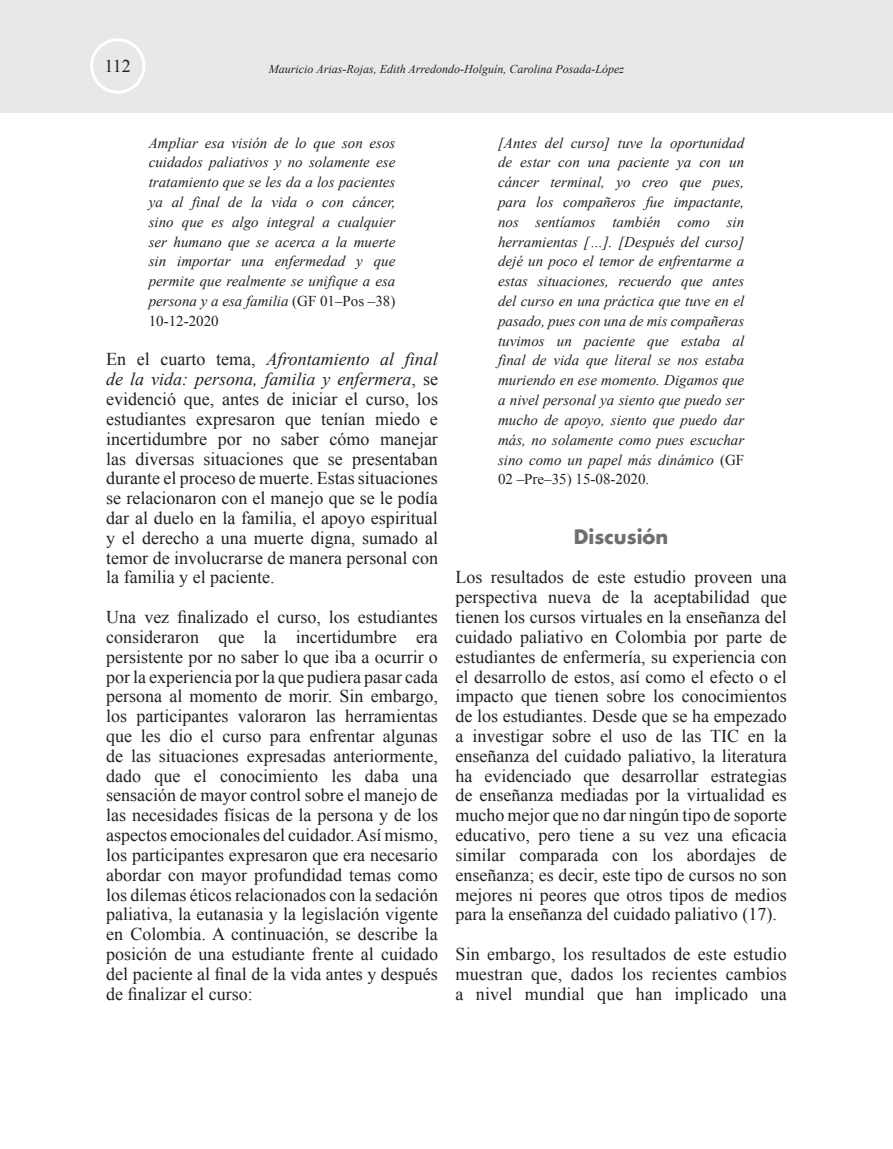
<style>
.page{position:relative;width:893px;height:1149px;background:#fff}
.page>*{position:absolute;margin:0;border:0;box-sizing:border-box;transform-origin:0 0}
.t1{font:700 19.5px "Futura LT";color:#6d6f71}
.t2{font:18px/19.8px "Times New Roman";color:#231f20;text-align:justify}
.t3{font:italic 15px/19.8px "Times New Roman";color:#231f20;text-align:justify}
.t4{font:italic 12px "Times New Roman";color:#231f20}
.s1{font-style:normal}
.s2{font-style:italic}
</style>
<div class="page">
<div style="left:0;top:0;width:893px;height:113px;background:#e7e8e8"></div>
<div style="left:90px;top:38px;width:55px;height:56px;border:3px solid #fff;border-radius:50%"></div>
<p class="t2" style="left:104px;top:56px;width:28px">112</p>
<p class="t4" style="left:269px;top:62px;width:357px">Mauricio Arias-Rojas, Edith Arredondo-Holguín, Carolina Posada-López</p>
<p class="t3" style="left:149px;top:132px;width:248px">Ampliar esa visión de lo que son esos cuidados paliativos y no solamente ese tratamiento que se les da a los pacientes ya al final de la vida o con cáncer, sino que es algo integral a cualquier ser humano que se acerca a la muerte sin importar una enfermedad y que permite que realmente se unifique a esa persona y a esa familia <span class="s1">(GF 01–Pos –38)<br>10-12-2020</span></p>
<p class="t2" style="left:106px;top:349px;width:333px">En el cuarto tema, <span class="s2">Afrontamiento al final de la vida: persona, familia y enfermera</span>, se evidenció que, antes de iniciar el curso, los estudiantes expresaron que tenían miedo e incertidumbre por no saber cómo manejar las diversas situaciones que se presentaban durante el proceso de muerte. Estas situaciones se relacionaron con el manejo que se le podía dar al duelo en la familia, el apoyo espiritual y el derecho a una muerte digna, sumado al temor de involucrarse de manera personal con la familia y el paciente.</p>
<p class="t2" style="left:106px;top:606px;width:333px">Una vez finalizado el curso, los estudiantes consideraron que la incertidumbre era persistente por no saber lo que iba a ocurrir o por la experiencia por la que pudiera pasar cada persona al momento de morir. Sin embargo, los participantes valoraron las herramientas que les dio el curso para enfrentar algunas de las situaciones expresadas anteriormente, dado que el conocimiento les daba una sensación de mayor control sobre el manejo de las necesidades físicas de la persona y de los aspectos emocionales del cuidador. Así mismo, los participantes expresaron que era necesario abordar con mayor profundidad temas como los dilemas éticos relacionados con la sedación paliativa, la eutanasia y la legislación vigente en Colombia. A continuación, se describe la posición de una estudiante frente al cuidado del paciente al final de la vida antes y después de finalizar el curso:</p>
<p class="t3" style="left:498px;top:132px;width:248px">[Antes del curso] tuve la oportunidad de estar con una paciente ya con un cáncer terminal, yo creo que pues, para los compañeros fue impactante, nos sentíamos también como sin herramientas […]. [Después del curso] dejé un poco el temor de enfrentarme a estas situaciones, recuerdo que antes del curso en una práctica que tuve en el pasado, pues con una de mis compañeras tuvimos un paciente que estaba al final de vida que literal se nos estaba muriendo en ese momento. Digamos que a nivel personal ya siento que puedo ser mucho de apoyo, siento que puedo dar más, no solamente como pues escuchar sino como un papel más dinámico <span class="s1">(GF 02 –Pre–35) 15-08-2020.</span></p>
<p class="t1" style="left:574px;top:523px;width:96px">Discusión</p>
<p class="t2" style="left:455px;top:567px;width:333px">Los resultados de este estudio proveen una perspectiva nueva de la aceptabilidad que tienen los cursos virtuales en la enseñanza del cuidado paliativo en Colombia por parte de estudiantes de enfermería, su experiencia con el desarrollo de estos, así como el efecto o el impacto que tienen sobre los conocimientos de los estudiantes. Desde que se ha empezado a investigar sobre el uso de las TIC en la enseñanza del cuidado paliativo, la literatura ha evidenciado que desarrollar estrategias de enseñanza mediadas por la virtualidad es mucho mejor que no dar ningún tipo de soporte educativo, pero tiene a su vez una eficacia similar comparada con los abordajes de enseñanza; es decir, este tipo de cursos no son mejores ni peores que otros tipos de medios para la enseñanza del cuidado paliativo (17).</p>
<p class="t2" style="left:455px;top:943px;width:333px">Sin embargo, los resultados de este estudio muestran que, dados los recientes cambios a nivel mundial que han implicado una</p>
</div>
